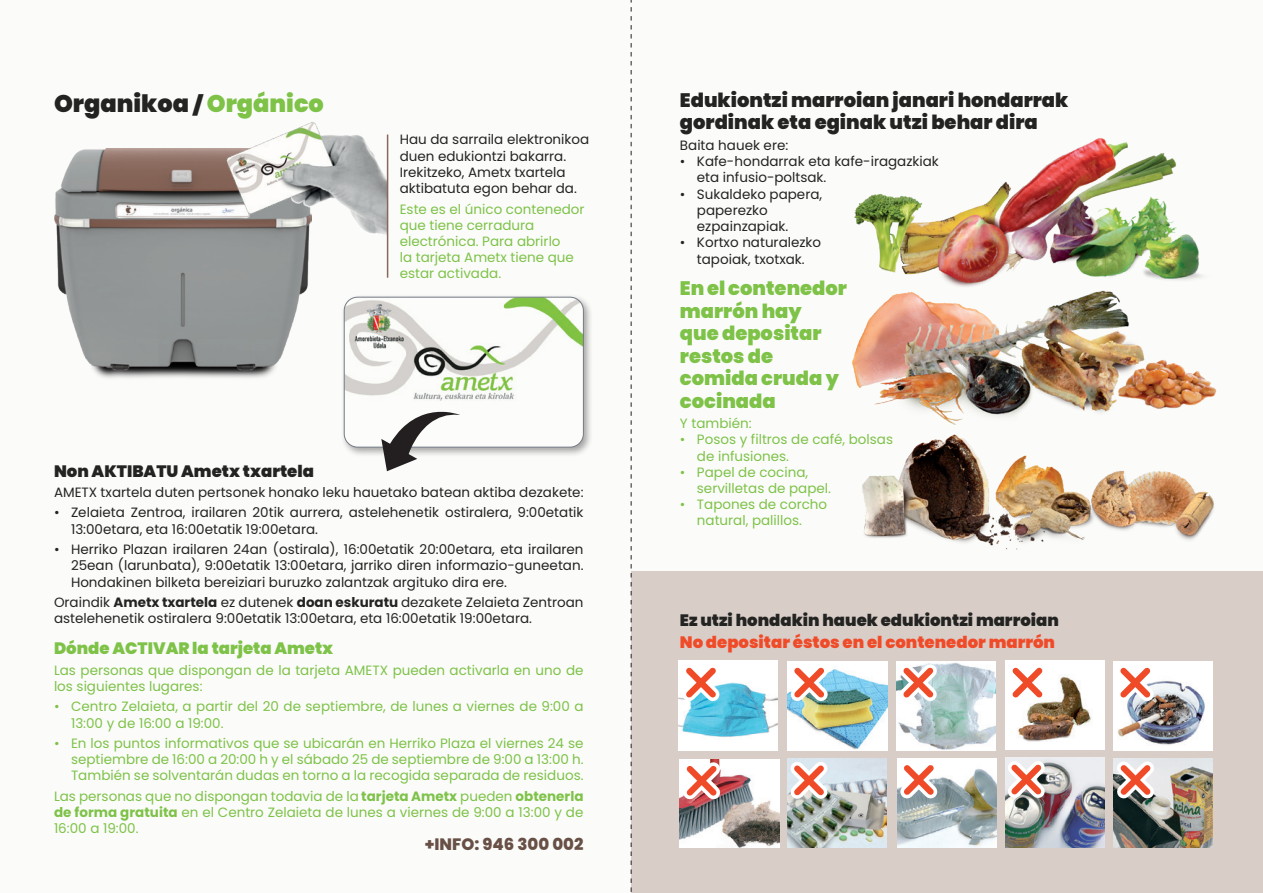
<style>
.page{position:relative;width:1263px;height:893px;background:#fbfcfa}
.page>*{position:absolute;margin:0;border:0;box-sizing:border-box;transform-origin:0 0}
.t1{font:900 24px "Poppins";color:#232322}
.t2{font:900 19.5px/22.5px "Poppins";color:#232322}
.t3{font:900 19.5px/22.5px "Poppins";color:#7ec248}
.t4{font:900 16.5px "Poppins";color:#232322}
.t5{font:900 16.5px "Poppins";color:#f04b29}
.t6{font:900 16.5px "Poppins";color:#7ec248}
.t7{font:800 16.5px "Poppins";color:#685046}
.t8{font:13.5px/16.2px "Poppins";color:#232322}
.t9{font:13.5px/16.2px "Poppins";color:#7ec248}
.s1{font-size:18.75px}
.s2{color:#7ec248}
.s3{font-weight:700}
</style>
<div class="page">
<div style="left:631px;top:572px;width:632px;height:321px;background:#d9cdc7"></div>
<img style="left:54px;top:148px;width:255px;height:230px">
<img style="left:852px;top:138px;width:365px;height:412px">
<img style="left:223px;top:122px;width:165px;height:118px">
<hr style="left:387px;top:135px;width:1px;height:143px;background:#87675a">
<img style="left:680px;top:759px;width:99px;height:89px">
<svg style="left:678px;top:750px;width:54px;height:61px"></svg>
<div style="left:1114px;top:661px;width:99px;height:89px;background:#fff"></div>
<img style="left:1117px;top:681px;width:88px;height:64px">
<svg style="left:1104px;top:660px;width:62px;height:53px"></svg>
<img style="left:787px;top:759px;width:100px;height:88px">
<svg style="left:778px;top:750px;width:62px;height:61px"></svg>
<img style="left:788px;top:661px;width:99px;height:89px">
<svg style="left:787px;top:661px;width:53px;height:52px;background:#cac4ba"></svg>
<img style="left:1005px;top:758px;width:99px;height:89px">
<svg style="left:995px;top:750px;width:62px;height:60px"></svg>
<img style="left:896px;top:661px;width:100px;height:89px">
<svg style="left:887px;top:661px;width:62px;height:52px;background:#d8cac6"></svg>
<img style="left:897px;top:758px;width:99px;height:90px">
<svg style="left:896px;top:749px;width:53px;height:62px;background:#d3c1bd"></svg>
<img style="left:1114px;top:759px;width:99px;height:89px">
<svg style="left:1113px;top:749px;width:53px;height:62px"></svg>
<div style="left:1005px;top:661px;width:99px;height:89px;background:#fff"></div>
<img style="left:1018px;top:676px;width:74px;height:65px">
<svg style="left:1005px;top:660px;width:53px;height:53px"></svg>
<img style="left:679px;top:661px;width:99px;height:89px">
<svg style="left:678px;top:660px;width:54px;height:53px;background:#cad2d6"></svg>
<div style="left:341px;top:294px;width:252px;height:163px;background:#231f20;opacity:.4"></div>
<img style="left:344px;top:297px;width:239px;height:150px">
<div style="left:344px;top:297px;width:239px;height:150px;border:1px solid #757b86;border-radius:13px"></div>
<svg style="left:381px;top:411px;width:79px;height:60px"></svg>
<svg style="left:631px;top:0;width:1px;height:892px"></svg>
<h1 class="t1" style="left:54px;top:89px;width:271px">Organikoa <span class="s1">/</span> <span class="s2">Orgánico</span></h1>
<p class="t8" style="left:400px;top:132px;width:191px">Hau da sarraila elektronikoa duen edukiontzi bakarra.<br>Irekitzeko, Ametx txartela aktibatuta egon behar da.</p>
<p class="t9" style="left:400px;top:201px;width:186px">Este es el único contenedor que tiene cerradura electrónica. Para abrirlo<br>la tarjeta Ametx tiene que estar activada.</p>
<p class="t4" style="left:54px;top:461px;width:261px">Non AKTIBATU Ametx txartela</p>
<p class="t8" style="left:54px;top:484px;width:531px">AMETX txartela duten pertsonek honako leku hauetako batean aktiba dezakete:</p>
<p class="t8" style="left:71px;top:505px;width:514px;text-indent:-17px">• Zelaieta Zentroa, irailaren 20tik aurrera, astelehenetik ostiralera, 9:00etatik<br>13:00etara, eta 16:00etatik 19:00etara.</p>
<p class="t8" style="left:71px;top:541px;width:514px;text-align:justify;text-indent:-17px">• Herriko Plazan irailaren 24an (ostirala), 16:00etatik 20:00etara, eta irailaren 25ean (larunbata), 9:00etatik 13:00etara, jarriko diren informazio-guneetan.<br>Hondakinen bilketa bereiziari buruzko zalantzak argituko dira ere.</p>
<p class="t8" style="left:54px;top:594px;width:531px">Oraindik <span class="s3">Ametx txartela</span> ez dutenek <span class="s3">doan eskuratu</span> dezakete Zelaieta Zentroan astelehenetik ostiralera 9:00etatik 13:00etara, eta 16:00etatik 19:00etara.</p>
<p class="t6" style="left:54px;top:639px;width:281px">Dónde ACTIVAR la tarjeta Ametx</p>
<p class="t9" style="left:54px;top:662px;width:531px">Las personas que dispongan de la tarjeta AMETX pueden activarla en uno de los siguientes lugares:</p>
<p class="t9" style="left:71px;top:698px;width:514px;text-indent:-17px">• Centro Zelaieta, a partir del 20 de septiembre, de lunes a viernes de 9:00 a<br>13:00 y de 16:00 a 19:00.</p>
<p class="t9" style="left:71px;top:735px;width:514px;text-align:justify;text-indent:-17px">• En los puntos informativos que se ubicarán en Herriko Plaza el viernes 24 se septiembre de 16:00 a 20:00 h y el sábado 25 de septiembre de 9:00 a 13:00 h.<br>También se solventarán dudas en torno a la recogida separada de residuos.</p>
<p class="t9" style="left:54px;top:788px;width:531px;text-align:justify">Las personas que no dispongan todavia de la <span class="s3">tarjeta Ametx</span> pueden <span class="s3">obtenerla de forma gratuita</span> en el Centro Zelaieta de lunes a viernes de 9:00 a 13:00 y de 16:00 a 19:00.</p>
<p class="t7" style="left:425px;top:834px;width:160px">+INFO: 946 300 002</p>
<h2 class="t2" style="left:680px;top:89px;width:390px">Edukiontzi marroian janari hondarrak gordinak eta eginak utzi behar dira</h2>
<p class="t8" style="left:680px;top:137px;width:110px">Baita hauek ere:</p>
<p class="t8" style="left:697px;top:153px;width:243px;text-indent:-17px">• Kafe-hondarrak eta kafe-iragazkiak eta infusio-poltsak.</p>
<p class="t8" style="left:697px;top:186px;width:127px;text-indent:-17px">• Sukaldeko papera, paperezko ezpainzapiak.</p>
<p class="t8" style="left:680px;top:234px;width:143px;line-height:17.1px;text-align:center">• Kortxo naturalezko tapoiak, txotxak.</p>
<h2 class="t3" style="left:680px;top:277px;width:169px">En el contenedor marrón hay<br>que depositar restos de comida cruda y cocinada</h2>
<p class="t9" style="left:680px;top:415px;width:73px">Y también:</p>
<p class="t9" style="left:697px;top:432px;width:198px;text-indent:-17px">• Posos y filtros de café, bolsas de infusiones.</p>
<p class="t9" style="left:697px;top:464px;width:136px;text-indent:-17px">• Papel de cocina, servilletas de papel.</p>
<p class="t9" style="left:697px;top:496px;width:132px;text-indent:-17px">• Tapones de corcho natural, palillos.</p>
<p class="t4" style="left:680px;top:611px;width:381px">Ez utzi hondakin hauek edukiontzi marroian</p>
<p class="t5" style="left:680px;top:633px;width:377px">No depositar éstos en el contenedor marrón</p>
</div>
